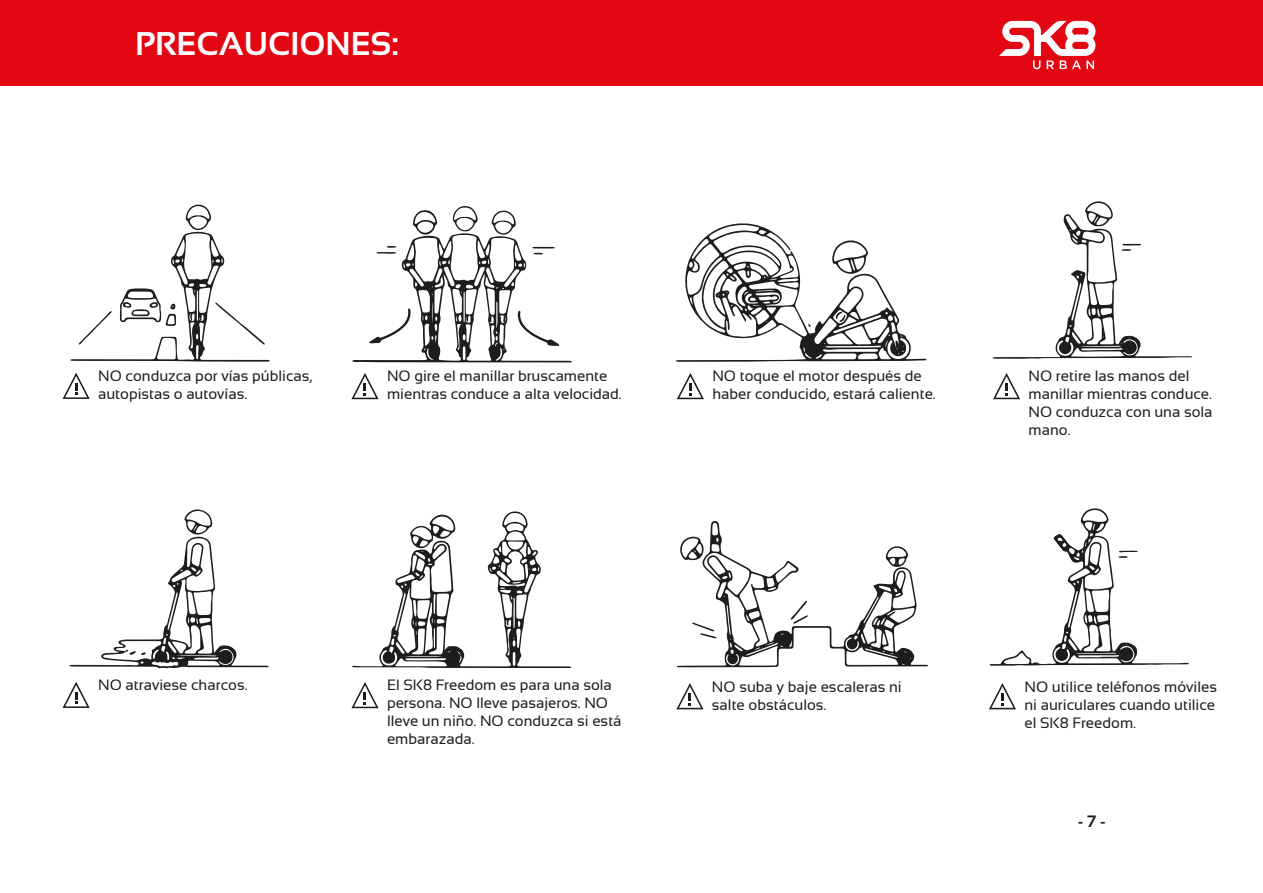
<style>
.page{position:relative;width:1263px;height:893px;background:#fff}
.page>*{position:absolute;margin:0;border:0;box-sizing:border-box;transform-origin:0 0}
.t1{font:700 32.85px "Sansation";color:#fff}
.t2{font:700 16.5px "Sansation";color:#1d1d1b}
.t3{font:15px/18px "Sansation";color:#1d1d1b}
</style>
<div class="page">
<div style="left:0;top:0;width:1263px;height:85px;background:#e30613"></div>
<svg style="left:999px;top:21px;width:96px;height:48px"></svg>
<svg style="left:352px;top:511px;width:219px;height:157px"></svg>
<svg style="left:677px;top:521px;width:251px;height:147px"></svg>
<svg style="left:993px;top:201px;width:199px;height:158px"></svg>
<svg style="left:989px;top:508px;width:200px;height:158px"></svg>
<svg style="left:352px;top:206px;width:220px;height:157px"></svg>
<svg style="left:69px;top:509px;width:200px;height:159px"></svg>
<svg style="left:70px;top:204px;width:200px;height:158px"></svg>
<svg style="left:676px;top:223px;width:250px;height:139px"></svg>
<svg style="left:63px;top:373px;width:27px;height:26px"></svg>
<svg style="left:351px;top:373px;width:28px;height:26px"></svg>
<svg style="left:63px;top:682px;width:27px;height:26px"></svg>
<svg style="left:351px;top:682px;width:28px;height:26px"></svg>
<svg style="left:677px;top:373px;width:27px;height:26px"></svg>
<svg style="left:676px;top:683px;width:27px;height:26px"></svg>
<svg style="left:993px;top:373px;width:27px;height:26px"></svg>
<svg style="left:989px;top:683px;width:27px;height:26px"></svg>
<h1 class="t1" style="left:135px;top:25px;width:265px">PRECAUCIONES:</h1>
<p class="t3" style="left:98px;top:367px;width:216px">NO conduzca por vías públicas, autopistas o autovías.</p>
<p class="t3" style="left:387px;top:367px;width:236px">NO gire el manillar bruscamente mientras conduce a alta velocidad.</p>
<p class="t3" style="left:712px;top:367px;width:225px">NO toque el motor después de haber conducido, estará caliente.</p>
<p class="t3" style="left:1028px;top:367px;width:186px">NO retire las manos del manillar mientras conduce.<br>NO conduzca con una sola mano.</p>
<p class="t3" style="left:98px;top:676px;width:151px">NO atraviese charcos.</p>
<p class="t3" style="left:387px;top:676px;width:236px">El SK8 Freedom es para una sola persona. NO lleve pasajeros. NO lleve un niño. NO conduzca si está embarazada.</p>
<p class="t3" style="left:712px;top:677px;width:191px">NO suba y baje escaleras ni salte obstáculos.</p>
<p class="t3" style="left:1024px;top:677px;width:194px">NO utilice teléfonos móviles ni auriculares cuando utilice el SK8 Freedom.</p>
<p class="t2" style="left:1078px;top:812px;width:29px">- 7 -</p>
</div>
